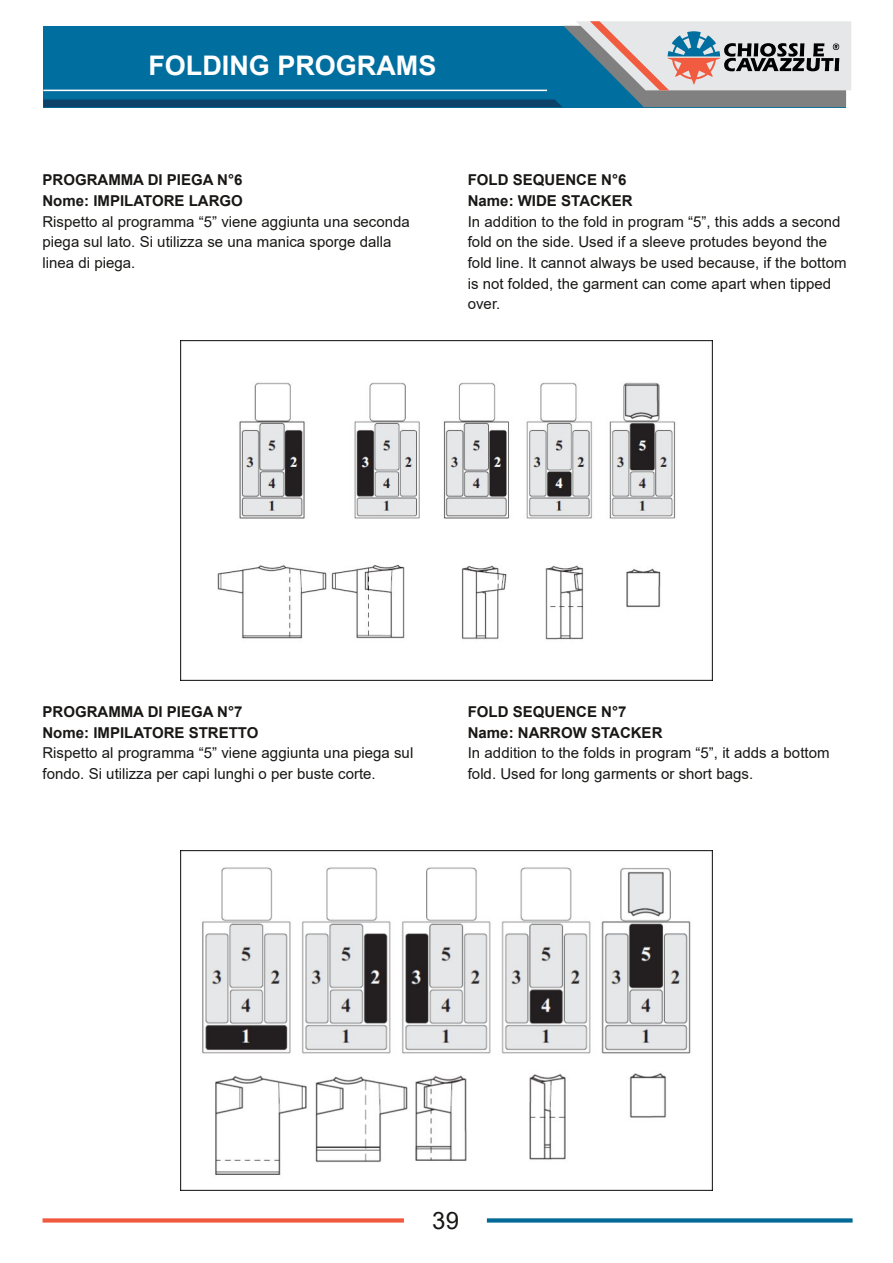
<style>
.page{position:relative;width:893px;height:1263px;background:#fff}
.page>*{position:absolute;margin:0;border:0;box-sizing:border-box;transform-origin:0 0}
.t1{font:700 27px "Arial";color:#fff}
.t2{font:24px "Arial";color:#181715}
.t3{font:15px/20.7px "Arial";letter-spacing:.005em;color:#181715}
.t4{font:700 15px/20.7px "Arial";color:#181715}
</style>
<div class="page">
<svg style="left:489px;top:1218px;width:361px;height:4px"></svg>
<svg style="left:43px;top:1218px;width:361px;height:4px"></svg>
<svg style="left:43px;top:21px;width:808px;height:86px;background:#4588a7"></svg>
<img style="left:181px;top:340px;width:531px;height:340px">
<img style="left:181px;top:850px;width:531px;height:340px">
<h1 class="t1" style="left:148px;top:51px;width:289px">FOLDING PROGRAMS</h1>
<p class="t4" style="left:43px;top:170px;width:202px">PROGRAMMA DI PIEGA N°6<br>Nome: IMPILATORE LARGO</p>
<p class="t3" style="left:43px;top:211px;width:369px">Rispetto al programma “5” viene aggiunta una seconda piega sul lato. Si utilizza se una manica sporge dalla linea di piega.</p>
<p class="t4" style="left:468px;top:170px;width:166px">FOLD SEQUENCE N°6<br>Name: WIDE STACKER</p>
<p class="t3" style="left:468px;top:211px;width:380px">In addition to the fold in program “5”, this adds a second fold on the side. Used if a sleeve protudes beyond the fold line. It cannot always be used because, if the bottom is not folded, the garment can come apart when tipped over.</p>
<p class="t4" style="left:43px;top:701px;width:217px">PROGRAMMA DI PIEGA N°7<br>Nome: IMPILATORE STRETTO</p>
<p class="t3" style="left:43px;top:743px;width:372px">Rispetto al programma “5” viene aggiunta una piega sul fondo. Si utilizza per capi lunghi o per buste corte.</p>
<p class="t4" style="left:468px;top:701px;width:196px">FOLD SEQUENCE N°7<br>Name: NARROW STACKER</p>
<p class="t3" style="left:468px;top:743px;width:363px">In addition to the folds in program “5”, it adds a bottom fold. Used for long garments or short bags.</p>
<h2 class="t2" style="left:432px;top:1207px;width:28px">39</h2>
</div>
